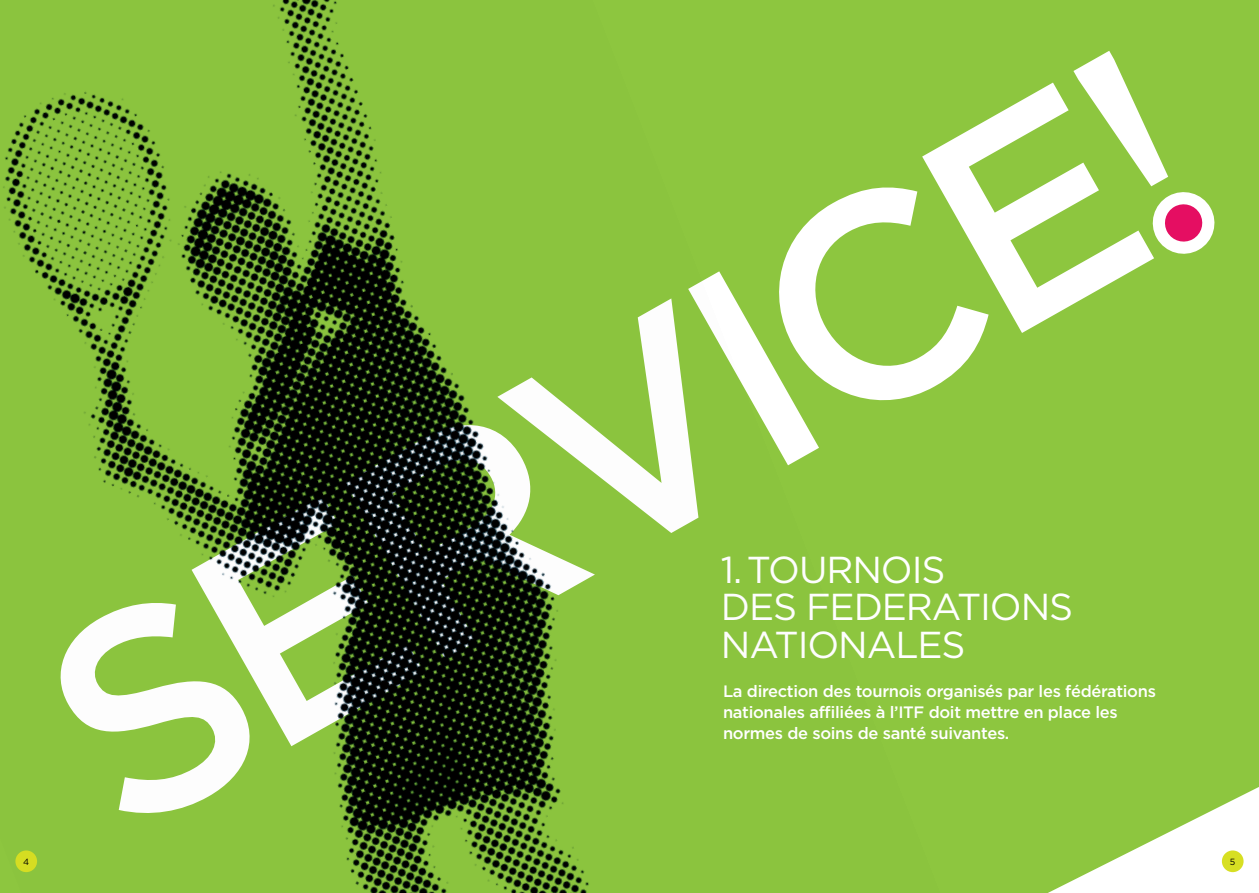
<style>
.page{position:relative;width:1259px;height:893px;background:#8dc63f}
.page>*{position:absolute;margin:0;border:0;box-sizing:border-box;transform-origin:0 0}
.t1{font:500 289.5px "Gotham";color:#fff}
.t2{font:37.5px/37.5px "Gotham";letter-spacing:-.03em;color:#fff}
.t3{font:500 16.5px/21px "Gotham";letter-spacing:-.02em;color:#fff}
.t4{font:9px "Gotham";color:#000}
</style>
<div class="page">
<svg style="left:1152px;top:192px;width:60px;height:62px"></svg>
<svg style="left:1048px;top:787px;width:211px;height:106px"></svg>
<div style="left:1221px;top:850px;width:22px;height:22px;background:#d7df23;border-radius:50%"></div>
<img style="left:3px;top:0;width:586px;height:893px">
<h1 class="t1" style="left:-10px;top:603px;width:1273px;rotate:-29deg">SERVICE!</h1>
<h2 class="t2" style="left:721px;top:550px;width:354px">1. TOURNOIS<br>DES FEDERATIONS<br>NATIONALES</h2>
<p class="t3" style="left:723px;top:680px;width:434px">La direction des tournois organisés par les fédérations nationales affiliées à l’ITF doit mettre en place les normes de soins de santé suivantes.</p>
<p class="t4" style="left:23px;top:857px;width:8px">4</p>
<p class="t4" style="left:1230px;top:857px;width:7px">5</p>
</div>
